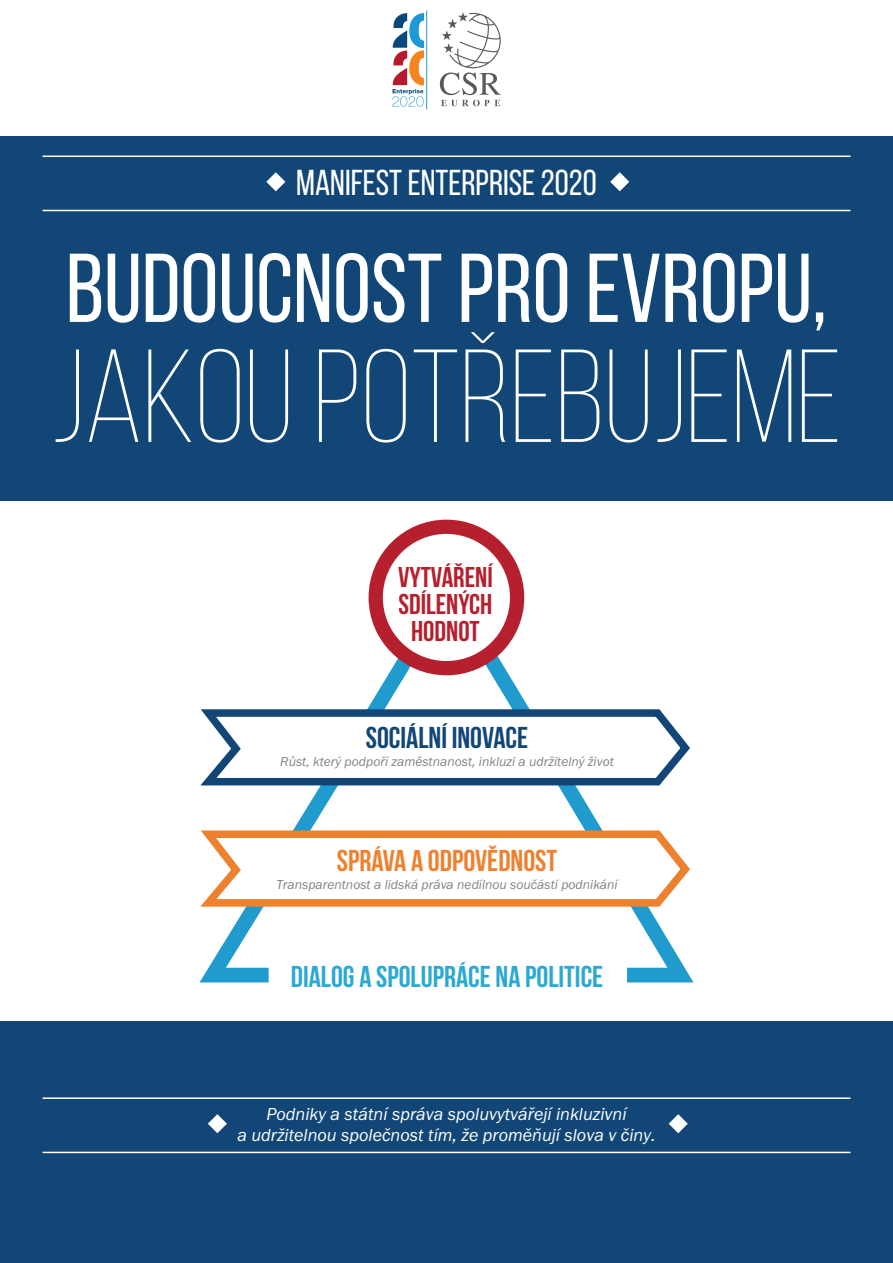
<style>
.page{position:relative;width:893px;height:1263px;background:#fff}
.page>*{position:absolute;margin:0;border:0;box-sizing:border-box;transform-origin:0 0}
.t1{font:300 132px "Bebas Neue";color:#fff}
.t2{font:97.5px "Bebas Neue";color:#fff}
.t3{font:36px "Bebas Neue";color:#fff}
.t4{font:700 30px "Bebas Neue";color:#2ca9d0}
.t5{font:700 30px "Bebas Neue";color:#ee812f}
.t6{font:700 30px "Bebas Neue";color:#114676}
.t7{font:700 28.5px/27px "Bebas Neue";color:#b61f2d;text-align:center}
.t8{font:italic 18px/21px "Franklin Gothic Itc TCE";color:#fff;text-align:center}
.t9{font:italic 13.5px "Franklin Gothic Itc TCE";color:#808285}
</style>
<div class="page">
<div style="left:0;top:137px;width:893px;height:364px;background:#114676"></div>
<div style="left:0;top:1021px;width:893px;height:242px;background:#114676"></div>
<hr style="left:43px;top:156px;width:807px;height:1px;background:#fff">
<hr style="left:43px;top:1097px;width:807px;height:2px;background:#fff">
<hr style="left:43px;top:210px;width:807px;height:1px;background:#fff">
<hr style="left:43px;top:1152px;width:807px;height:1px;background:#fff">
<svg style="left:266px;top:172px;width:19px;height:19px"></svg>
<svg style="left:208px;top:1114px;width:19px;height:19px"></svg>
<svg style="left:610px;top:172px;width:19px;height:19px"></svg>
<svg style="left:669px;top:1114px;width:19px;height:19px"></svg>
<svg style="left:483px;top:653px;width:210px;height:329px"></svg>
<svg style="left:200px;top:653px;width:214px;height:329px"></svg>
<div style="left:369px;top:520px;width:155px;height:155px;border:14px solid #b61f2d;border-radius:50%"></div>
<svg style="left:200px;top:702px;width:493px;height:87px"></svg>
<svg style="left:200px;top:824px;width:493px;height:86px"></svg>
<svg style="left:440px;top:12px;width:61px;height:94px"></svg>
<svg style="left:392px;top:13px;width:32px;height:94px"></svg>
<hr style="left:426px;top:10px;width:1px;height:99px;background:#1d99d6">
<p class="t3" style="left:296px;top:163px;width:302px">MANIFEST ENTERPRISE 2020</p>
<p class="t2" style="left:66px;top:235px;width:763px">BUDOUCNOST PRO EVROPU,</p>
<p class="t1" style="left:51px;top:326px;width:793px">JAKOU POTŘEBUJEME</p>
<p class="t7" style="left:398px;top:563px;width:96px">VYTVÁŘENÍ<br>SDÍLENÝCH<br>HODNOT</p>
<p class="t6" style="left:366px;top:721px;width:164px">SOCIÁLNÍ INOVACE</p>
<p class="t9" style="left:280px;top:753px;width:335px">Růst, který podpoří zaměstnanost, inkluzi a udržitelný život</p>
<p class="t5" style="left:337px;top:844px;width:222px">SPRÁVA A ODPOVĚDNOST</p>
<p class="t9" style="left:276px;top:877px;width:343px">Transparentnost a lidská práva nedílnou součástí podnikání</p>
<p class="t4" style="left:291px;top:960px;width:314px">DIALOG A SPOLUPRÁCE NA POLITICE</p>
<p class="t8" style="left:237px;top:1104px;width:420px">Podniky a státní správa spoluvytvářejí inkluzivní<br>a udržitelnou společnost tím, že proměňují slova v činy.</p>
</div>
